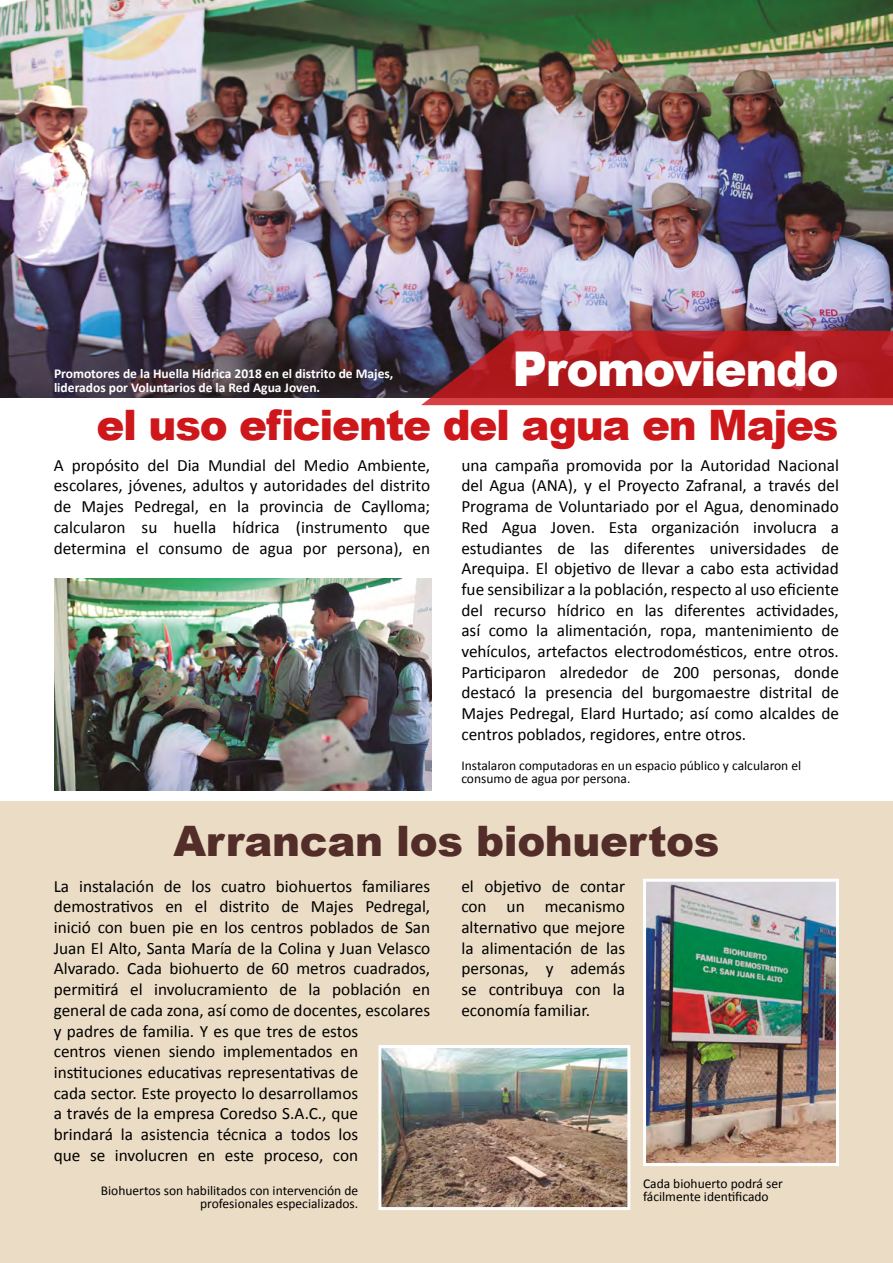
<style>
.page{position:relative;width:893px;height:1263px;background:#fff}
.page>*{position:absolute;margin:0;border:0;box-sizing:border-box;transform-origin:0 0}
.t1{font:900 48px "Arial";letter-spacing:-.03em;color:#fff}
.t2{font:900 42px "Arial";letter-spacing:-.03em;color:#cd171a}
.t3{font:900 42px "Arial";letter-spacing:-.01em;color:#522d29}
.t4{font:17.25px/20.7px "Calibri";color:#000;text-align:justify}
.t5{font:13.5px/13.5px "Calibri";color:#000}
.t6{font:700 13.5px/13.5px "Calibri";color:#fff}
</style>
<div class="page">
<div style="left:0;top:801px;width:893px;height:462px;background:#ebdcc5"></div>
<img style="left:0;top:0;width:893px;height:398px">
<svg style="left:421px;top:331px;width:472px;height:74px"></svg>
<img style="left:54px;top:578px;width:378px;height:212px">
<img style="left:382px;top:1049px;width:244px;height:157px">
<div style="left:378px;top:1045px;width:252px;height:165px;border:3px solid #fff"></div>
<img style="left:647px;top:883px;width:188px;height:279px">
<div style="left:643px;top:879px;width:196px;height:287px;border:3px solid #fff"></div>
<h1 class="t1" style="left:513px;top:342px;width:328px">Promoviendo</h1>
<h2 class="t2" style="left:96px;top:401px;width:744px">el uso eficiente del agua en Majes</h2>
<p class="t4" style="left:461px;top:455px;width:379px">una campaña promovida por la Autoridad Nacional del Agua (ANA), y el Proyecto Zafranal, a través del Programa de Voluntariado por el Agua, denominado Red Agua Joven. Esta organización involucra a estudiantes de las diferentes universidades de Arequipa. El objetivo de llevar a cabo esta actividad fue sensibilizar a la población, respecto al uso eficiente del recurso hídrico en las diferentes actividades, así como la alimentación, ropa, mantenimiento de vehículos, artefactos electrodomésticos, entre otros.<br>Participaron alrededor de 200 personas, donde destacó la presencia del burgomaestre distrital de Majes Pedregal, Elard Hurtado; así como alcaldes de centros poblados, regidores, entre otros.</p>
<p class="t6" style="left:54px;top:367px;width:341px">Promotores de la Huella Hídrica 2018 en el distrito de Majes, liderados por Voluntarios de la Red Agua Joven.</p>
<p class="t4" style="left:54px;top:455px;width:378px">A propósito del Dia Mundial del Medio Ambiente, escolares, jóvenes, adultos y autoridades del distrito de Majes Pedregal, en la provincia de Caylloma; calcularon su huella hídrica (instrumento que determina el consumo de agua por persona), en</p>
<p class="t5" style="left:461px;top:759px;width:341px">Instalaron computadoras en un espacio público y calcularon el consumo de agua por persona.</p>
<h2 class="t3" style="left:173px;top:817px;width:548px">Arrancan los biohuertos</h2>
<p class="t4" style="left:54px;top:876px;width:378px;text-align:left">La instalación de los cuatro biohuertos familiares demostrativos en el distrito de Majes Pedregal, inició con buen pie en los centros poblados de San Juan El Alto, Santa María de la Colina y Juan Velasco Alvarado. Cada biohuerto de 60 metros cuadrados, permitirá el involucramiento de la población en general de cada zona, así como de docentes, escolares y padres de familia. Y es que tres de estos<br>centros vienen siendo implementados en instituciones educativas representativas de<br>cada sector. Este proyecto lo desarrollamos<br>a través de la empresa Coredso S.A.C., que<br>brindará la asistencia técnica a todos los<br>que se involucren en este proceso, con</p>
<p class="t5" style="left:101px;top:1184px;width:259px;text-align:right">Biohuertos son habilitados con intervención de profesionales especializados.</p>
<p class="t4" style="left:461px;top:876px;width:165px">el objetivo de contar con un mecanismo alternativo que mejore la alimentación de las personas, y además se contribuya con la economía familiar.</p>
<p class="t5" style="left:643px;top:1176px;width:141px">Cada biohuerto podrá ser fácilmente identificado</p>
</div>
